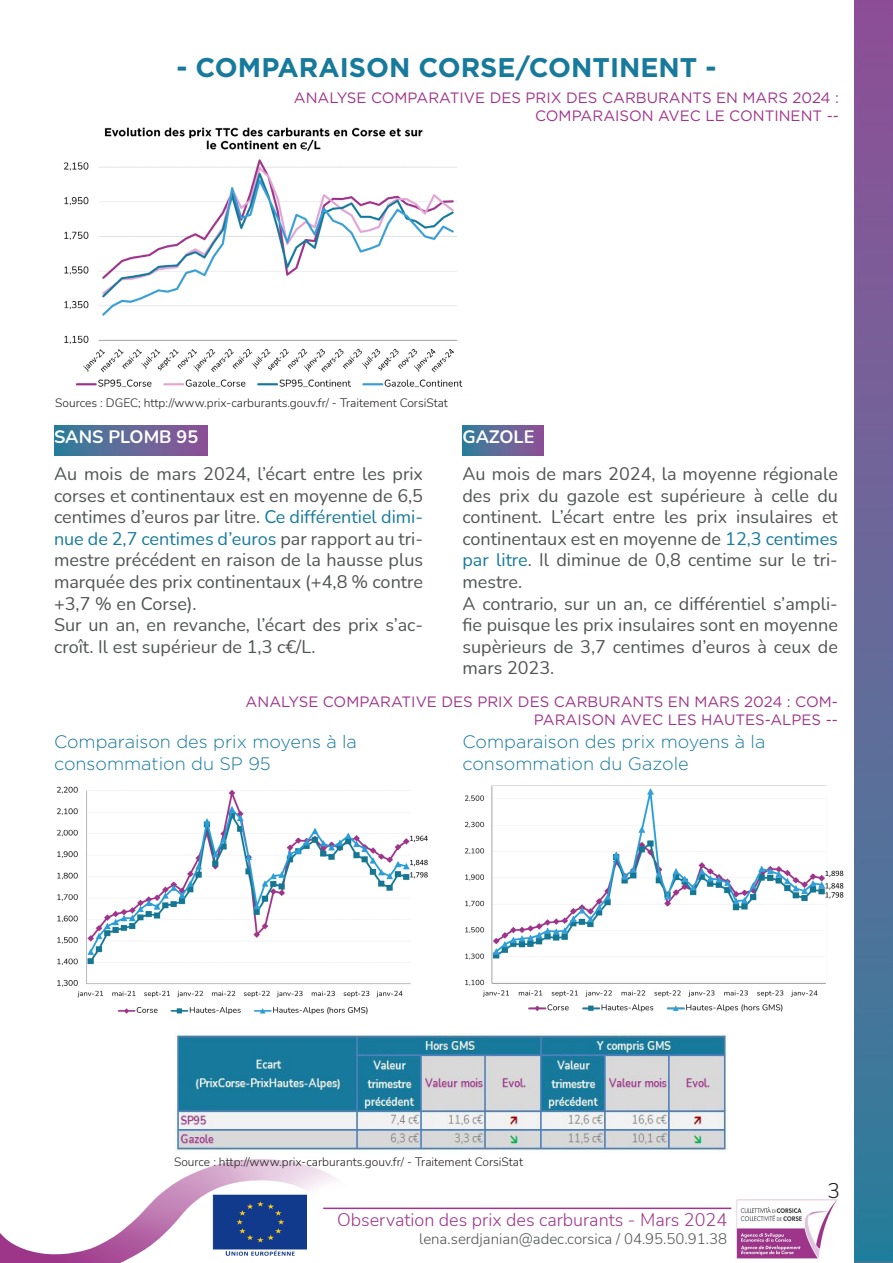
<style>
.page{position:relative;width:893px;height:1263px;background:#fff}
.page>*{position:absolute;margin:0;border:0;box-sizing:border-box;transform-origin:0 0}
.t1{font:700 27px "Gotham HTF";color:#177a9c}
.t2{font:300 21px "Nunito";color:#231f20}
.t3{font:18px/21.6px "Nunito";color:#515454;text-align:justify}
.t4{font:300 18px/21.6px "Gotham HTF";color:#177a9c}
.t5{font:300 18px "Nunito";color:#9f358a}
.t6{font:700 18px "Nunito";color:#fff}
.t7{font:15px/18px "Gotham HTF";color:#9f358a;text-align:right}
.t8{font:300 15px "Nunito";color:#515454}
.t9{font:300 12px "Nunito";color:#231f20}
.s1{color:#177a9c}
</style>
<div class="page">
<img style="left:736px;top:1199px;width:101px;height:60px">
<svg style="left:0;top:1159px;width:358px;height:104px"></svg>
<hr style="left:323px;top:1207px;width:408px;height:2px;background:#9f358a">
<img style="left:854px;top:0;width:39px;height:1263px">
<img style="left:462px;top:425px;width:81px;height:31px">
<img style="left:54px;top:425px;width:153px;height:31px">
<img style="left:212px;top:1194px;width:95px;height:62px">
<img style="left:63px;top:127px;width:400px;height:261px">
<img style="left:465px;top:785px;width:379px;height:227px">
<img style="left:56px;top:786px;width:372px;height:229px">
<img style="left:174px;top:1033px;width:553px;height:119px">
<p class="t1" style="left:176px;top:52px;width:541px">- COMPARAISON CORSE/CONTINENT -</p>
<p class="t7" style="left:294px;top:89px;width:547px">ANALYSE COMPARATIVE DES PRIX DES CARBURANTS EN MARS 2024 :</p>
<p class="t7" style="left:535px;top:107px;width:305px">COMPARAISON AVEC LE CONTINENT --</p>
<p class="t9" style="left:55px;top:394px;width:394px">Sources : DGEC; http://www.prix-carburants.gouv.fr/ - Traitement CorsiStat</p>
<p class="t6" style="left:54px;top:424px;width:146px">SANS PLOMB 95</p>
<p class="t3" style="left:54px;top:462px;width:371px">Au mois de mars 2024, l’écart entre les prix corses et continentaux est en moyenne de 6,5 centimes d’euros par litre. <span class="s1">Ce différentiel dimi&shy;nue de 2,7 centimes d’euros</span> par rapport au tri&shy;mestre précédent en raison de la hausse plus marquée des prix continentaux (+4,8 % contre +3,7 % en Corse).</p>
<p class="t3" style="left:54px;top:613px;width:371px">Sur un an, en revanche, l’écart des prix s’ac&shy;croît. Il est supérieur de 1,3 c€/L.</p>
<p class="t6" style="left:462px;top:424px;width:74px">GAZOLE</p>
<p class="t3" style="left:462px;top:462px;width:377px">Au mois de mars 2024, la moyenne régionale des prix du gazole est supérieure à celle du continent. L’écart entre les prix insulaires et continentaux est en moyenne de <span class="s1">12,3 centimes par litre</span>. Il diminue de 0,8 centime sur le tri&shy;mestre.</p>
<p class="t3" style="left:462px;top:592px;width:377px">A contrario, sur un an, ce différentiel s’ampli&shy;fie puisque les prix insulaires sont en moyenne supèrieurs de 3,7 centimes d’euros à ceux de mars 2023.</p>
<p class="t7" style="left:246px;top:692px;width:594px">ANALYSE COMPARATIVE DES PRIX DES CARBURANTS EN MARS 2024 : COM-<br>PARAISON AVEC LES HAUTES-ALPES --</p>
<p class="t4" style="left:54px;top:731px;width:304px">Comparaison des prix moyens à la consommation du SP 95</p>
<p class="t4" style="left:462px;top:731px;width:304px">Comparaison des prix moyens à la consommation du Gazole</p>
<p class="t9" style="left:174px;top:1153px;width:350px">Source : http://www.prix-carburants.gouv.fr/ - Traitement CorsiStat</p>
<p class="t5" style="left:337px;top:1207px;width:391px">Observation des prix des carburants - Mars 2024</p>
<p class="t8" style="left:419px;top:1228px;width:309px">lena.serdjanian@adec.corsica / 04.95.50.91.38</p>
<p class="t2" style="left:827px;top:1176px;width:14px">3</p>
</div>
